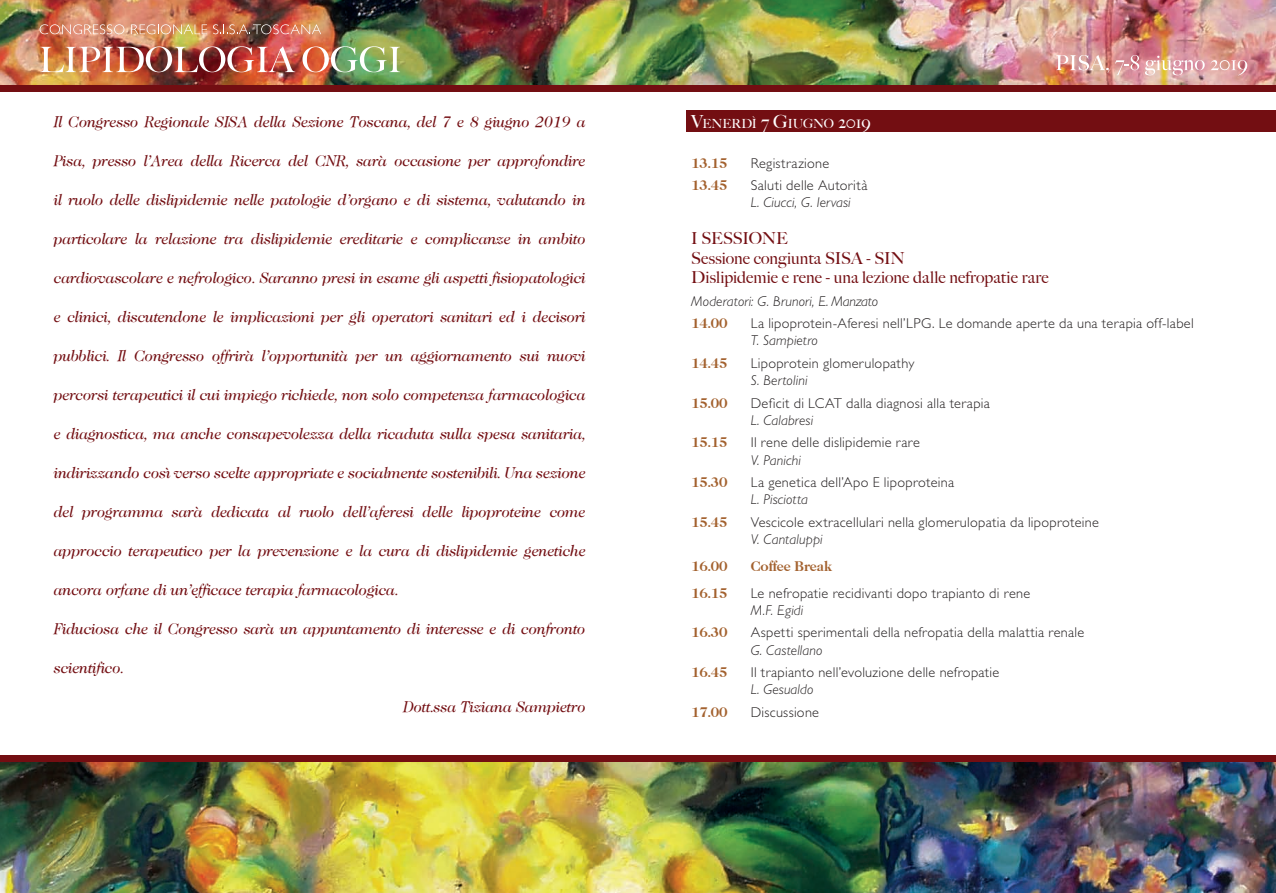
<style>
.page{position:relative;width:1276px;height:893px;background:#fff}
.page>*{position:absolute;margin:0;border:0;box-sizing:border-box;transform-origin:0 0}
.t1{font:500 16.5px/19.5px "Big Caslon";color:#730e12}
.t2{font:italic 15px "Caslon 335";color:#730e12}
.t3{font:300 14.25px "Gill Sans Std";letter-spacing:.02em;color:#231f20}
.t4{font:italic 300 14.25px "Gill Sans Std";letter-spacing:.01em;color:#231f20}
.t5{font:700 13.5px "Caslon 335";color:#a3612e}
.t6{font:500 12.6px "Big Caslon";color:#fff}
.s1{font-size:18px}
</style>
<div class="page">
<img style="left:0;top:761px;width:1276px;height:132px">
<img style="left:0;top:0;width:1276px;height:85px">
<div style="left:0;top:85px;width:1276px;height:7px;background:#730e12"></div>
<svg style="left:40px;top:24px;width:84px;height:10px"></svg>
<svg style="left:131px;top:24px;width:76px;height:10px"></svg>
<svg style="left:213px;top:24px;width:108px;height:10px"></svg>
<img style="left:40px;top:46px;width:255px;height:26px">
<svg style="left:302px;top:46px;width:98px;height:26px"></svg>
<svg style="left:1056px;top:55px;width:53px;height:18px"></svg>
<svg style="left:1115px;top:55px;width:24px;height:20px"></svg>
<svg style="left:1145px;top:56px;width:59px;height:19px"></svg>
<svg style="left:1210px;top:60px;width:37px;height:15px"></svg>
<div style="left:687px;top:111px;width:589px;height:21px;background:#730e12"></div>
<div style="left:0;top:755px;width:1276px;height:6px;background:#730e12"></div>
<p class="t2" style="left:53px;top:113px;width:533px">Il Congresso Regionale SISA della Sezione Toscana, del 7 e 8 giugno 2019 a</p>
<p class="t2" style="left:53px;top:152px;width:533px">Pisa, presso l’Area della Ricerca del CNR, sarà occasione per approfondire</p>
<p class="t2" style="left:53px;top:191px;width:533px">il ruolo delle dislipidemie nelle patologie d’organo e di sistema, valutando in</p>
<p class="t2" style="left:53px;top:230px;width:533px">particolare la relazione tra dislipidemie ereditarie e complicanze in ambito</p>
<p class="t2" style="left:53px;top:269px;width:533px">cardiovascolare e nefrologico. Saranno presi in esame gli aspetti fisiopatologici</p>
<p class="t2" style="left:53px;top:308px;width:533px">e clinici, discutendone le implicazioni per gli operatori sanitari ed i decisori</p>
<p class="t2" style="left:53px;top:347px;width:533px">pubblici. Il Congresso offrirà l’opportunità per un aggiornamento sui nuovi</p>
<p class="t2" style="left:53px;top:386px;width:533px">percorsi terapeutici il cui impiego richiede, non solo competenza farmacologica</p>
<p class="t2" style="left:53px;top:425px;width:533px">e diagnostica, ma anche consapevolezza della ricaduta sulla spesa sanitaria,</p>
<p class="t2" style="left:53px;top:464px;width:533px">indirizzando così verso scelte appropriate e socialmente sostenibili. Una sezione</p>
<p class="t2" style="left:53px;top:503px;width:533px">del programma sarà dedicata al ruolo dell’aferesi delle lipoproteine come</p>
<p class="t2" style="left:53px;top:542px;width:533px">approccio terapeutico per la prevenzione e la cura di dislipidemie genetiche</p>
<p class="t2" style="left:53px;top:581px;width:346px">ancora orfane di un’efficace terapia farmacologica.</p>
<p class="t2" style="left:53px;top:620px;width:533px">Fiduciosa che il Congresso sarà un appuntamento di interesse e di confronto</p>
<p class="t2" style="left:53px;top:659px;width:72px">scientifico.</p>
<p class="t2" style="left:402px;top:698px;width:184px">Dott.ssa Tiziana Sampietro</p>
<p class="t6" style="left:691px;top:113px;width:181px"><span class="s1">V</span>ENERDÌ <span class="s1">7 G</span>IUGNO <span class="s1">2019</span></p>
<p class="t5" style="left:691px;top:154px;width:38px">13.15</p>
<p class="t3" style="left:750px;top:155px;width:80px">Registrazione</p>
<p class="t5" style="left:691px;top:177px;width:38px">13.45</p>
<p class="t3" style="left:750px;top:177px;width:118px">Saluti delle Autorità</p>
<p class="t4" style="left:750px;top:195px;width:101px">L. Ciucci, G. Iervasi</p>
<p class="t1" style="left:691px;top:228px;width:359px">I SESSIONE<br>Sessione congiunta SISA - SIN<br>Dislipidemie e rene - una lezione dalle nefropatie rare</p>
<p class="t4" style="left:691px;top:293px;width:188px">Moderatori: G. Brunori, E. Manzato</p>
<p class="t5" style="left:691px;top:315px;width:38px">14.00</p>
<p class="t3" style="left:750px;top:315px;width:444px">La lipoprotein-Aferesi nell’LPG. Le domande aperte da una terapia off-label</p>
<p class="t4" style="left:750px;top:333px;width:69px">T. Sampietro</p>
<p class="t5" style="left:691px;top:355px;width:38px">14.45</p>
<p class="t3" style="left:750px;top:355px;width:165px">Lipoprotein glomerulopathy</p>
<p class="t4" style="left:750px;top:372px;width:58px">S. Bertolini</p>
<p class="t5" style="left:691px;top:394px;width:38px">15.00</p>
<p class="t3" style="left:750px;top:395px;width:241px">Deficit di LCAT dalla diagnosi alla terapia</p>
<p class="t4" style="left:750px;top:412px;width:64px">L. Calabresi</p>
<p class="t5" style="left:691px;top:434px;width:38px">15.15</p>
<p class="t3" style="left:750px;top:435px;width:171px">Il rene delle dislipidemie rare</p>
<p class="t4" style="left:750px;top:452px;width:52px">V. Panichi</p>
<p class="t5" style="left:691px;top:474px;width:38px">15.30</p>
<p class="t3" style="left:750px;top:474px;width:205px">La genetica dell’Apo E lipoproteina</p>
<p class="t4" style="left:750px;top:492px;width:59px">L. Pisciotta</p>
<p class="t5" style="left:691px;top:514px;width:38px">15.45</p>
<p class="t3" style="left:750px;top:514px;width:350px">Vescicole extracellulari nella glomerulopatia da lipoproteine</p>
<p class="t4" style="left:750px;top:531px;width:74px">V. Cantaluppi</p>
<p class="t5" style="left:691px;top:558px;width:38px">16.00</p>
<p class="t5" style="left:750px;top:558px;width:83px">Coffee Break</p>
<p class="t5" style="left:691px;top:584px;width:38px">16.15</p>
<p class="t3" style="left:750px;top:585px;width:281px">Le nefropatie recidivanti dopo trapianto di rene</p>
<p class="t4" style="left:750px;top:602px;width:54px">M.F. Egidi</p>
<p class="t5" style="left:691px;top:624px;width:38px">16.30</p>
<p class="t3" style="left:750px;top:625px;width:335px">Aspetti sperimentali della nefropatia della malattia renale</p>
<p class="t4" style="left:750px;top:642px;width:73px">G. Castellano</p>
<p class="t5" style="left:691px;top:664px;width:38px">16.45</p>
<p class="t3" style="left:750px;top:664px;width:250px">Il trapianto nell’evoluzione delle nefropatie</p>
<p class="t4" style="left:750px;top:682px;width:64px">L. Gesualdo</p>
<p class="t5" style="left:691px;top:704px;width:38px">17.00</p>
<p class="t3" style="left:750px;top:704px;width:70px">Discussione</p>
</div>
